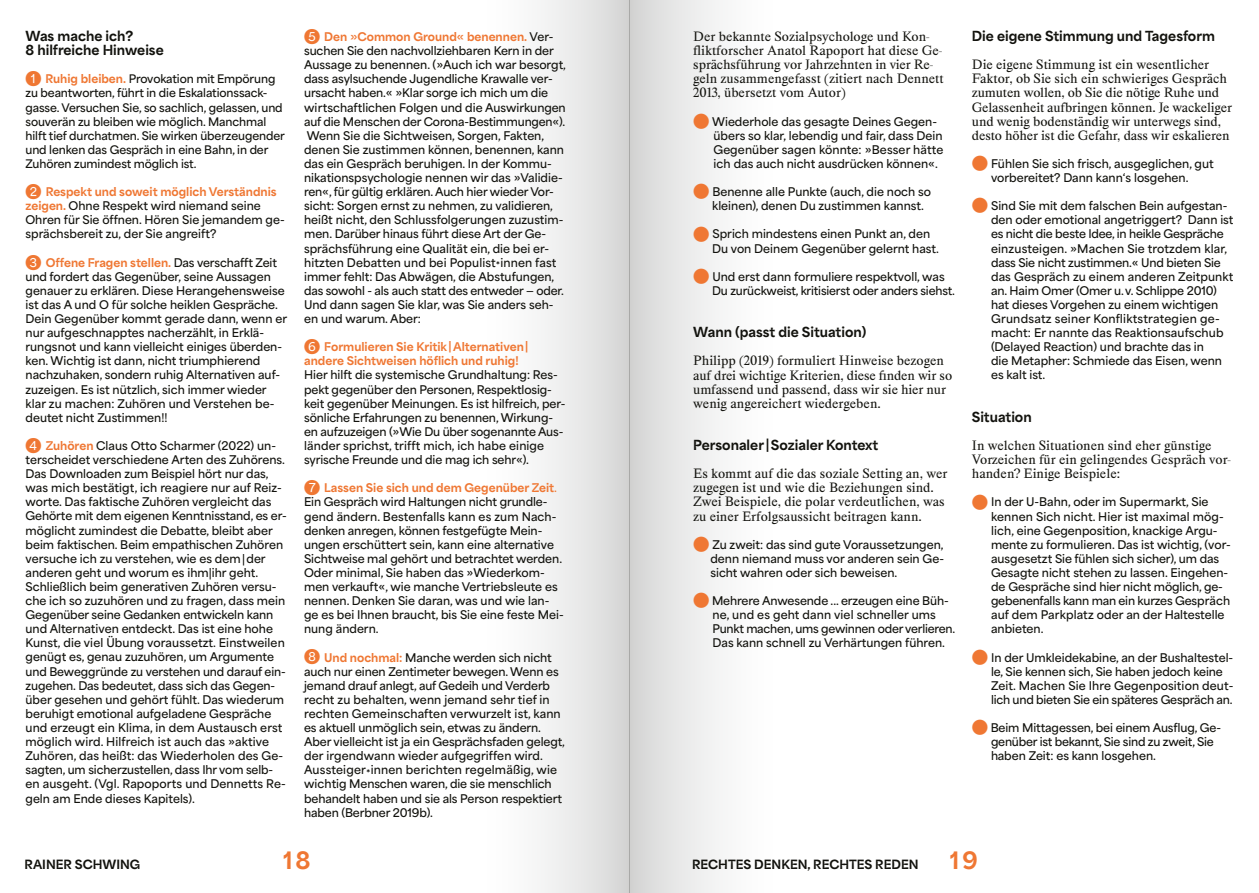
<style>
.page{position:relative;width:1259px;height:893px;background:#fff}
.page>*{position:absolute;margin:0;border:0;box-sizing:border-box;transform-origin:0 0}
.t1{font:900 22.5px "Area Inktrap";color:#ef7733}
.t2{font:900 13.05px/14.1px "Area Inktrap";color:#12120d}
.t3{font:12.6px/14.1px "Happy Timesatthe IKOB New Game Plus Edition";color:#12120d}
.t4{font:900 12px "Area Inktrap";color:#12120d}
.t5{font:700 11.25px/14.1px "Area Normal";color:#12120d}
.t6{font:900 11.25px/14.1px "Area Inktrap";color:#ef7733}
.t7{font:700 11.1px/14.1px "Area Normal";letter-spacing:-.01em;color:#12120d}
.s1{font-size:16.5px;color:#ef7733}
.s2{font-family:"Area Inktrap";font-weight:900;font-size:11.25px;color:#ef7733}
.s3{font-family:"Area Normal";font-weight:700;font-size:16.5px}
.s4{font-family:"Area Inktrap";font-weight:900;color:#ef7733}
.s5{font-family:"Area Normal";font-weight:700;color:#12120d}
.s6{font-family:"Area Normal";font-weight:700}
.s7{font-size:29.1px;color:#ef7733}
</style>
<div class="page">
<div style="left:486px;top:0;width:143px;height:893px;background:linear-gradient(to right,#fff,#d8d8d8)"></div>
<div style="left:629px;top:0;width:144px;height:893px;background:linear-gradient(to right,#d7d7d7,#fff)"></div>
<p class="t2" style="left:26px;top:28px;width:140px">Was mache ich?<br>8 hilfreiche Hinweise</p>
<p class="t7" style="left:26px;top:71px;width:261px"><span class="s1">1</span> <span class="s2">Ruhig bleiben.</span> Provokation mit Empörung zu beantworten, führt in die Eskalationssack&shy;gasse. Versuchen Sie, so sachlich, gelassen, und souverän zu bleiben wie möglich. Manchmal hilft tief durchatmen. Sie wirken überzeugender und lenken das Gespräch in eine Bahn, in der Zuhören zumindest möglich ist.</p>
<p class="t6" style="left:26px;top:184px;width:253px"><span class="s3">2</span> Respekt und soweit möglich Verständnis</p>
<p class="t5" style="left:26px;top:198px;width:261px"><span class="s4">zeigen.</span> Ohne Respekt wird niemand seine<br>Ohren für Sie öffnen. Hören Sie jemandem ge&shy;sprächsbereit zu, der Sie angreift?</p>
<p class="t6" style="left:26px;top:254px;width:253px"><span class="s3">3</span> Offene Fragen stellen. <span class="s5">Das verschafft Zeit</span></p>
<p class="t5" style="left:26px;top:268px;width:263px">und fordert das Gegenüber, seine Aussagen genauer zu erklären. Diese Herangehensweise ist das A und O für solche heiklen Gespräche.<br>Dein Gegenüber kommt gerade dann, wenn er nur aufgeschnapptes nacherzählt, in Erklä&shy;rungsnot und kann vielleicht einiges überden&shy;ken. Wichtig ist dann, nicht triumphierend nachzuhaken, sondern ruhig Alternativen auf&shy;zuzeigen. Es ist nützlich, sich immer wieder klar zu machen: Zuhören und Verstehen be&shy;deutet nicht Zustimmen!!</p>
<p class="t5" style="left:26px;top:437px;width:263px"><span class="s1">4</span> <span class="s4">Zuhören</span> Claus Otto Scharmer (2022) un&shy;terscheidet verschiedene Arten des Zuhörens.<br>Das Downloaden zum Beispiel hört nur das, was mich bestätigt, ich reagiere nur auf Reiz&shy;worte. Das faktische Zuhören vergleicht das Gehörte mit dem eigenen Kenntnisstand, es er&shy;möglicht zumindest die Debatte, bleibt aber beim faktischen. Beim empathischen Zuhören versuche ich zu verstehen, wie es dem | der anderen geht und worum es ihm|ihr geht.<br>Schließlich beim generativen Zuhören versu&shy;che ich so zuzuhören und zu fragen, dass mein Gegenüber seine Gedanken entwickeln kann und Alternativen entdeckt. Das ist eine hohe Kunst, die viel Übung voraussetzt. Einstweilen genügt es, genau zuzuhören, um Argumente und Beweggründe zu verstehen und darauf ein&shy;zugehen. Das bedeutet, dass sich das Gegen&shy;über gesehen und gehört fühlt. Das wiederum beruhigt emotional aufgeladene Gespräche und erzeugt ein Klima, in dem Austausch erst möglich wird. Hilfreich ist auch das »aktive Zuhören, das heißt: das Wiederholen des Ge&shy;sagten, um sicherzustellen, dass Ihr vom selb&shy;en ausgeht. (Vgl. Rapoports und Dennetts Re&shy;geln am Ende dieses Kapitels).</p>
<p class="t6" style="left:304px;top:29px;width:251px"><span class="s3">5</span> Den »Common Ground« benennen. <span class="s5">Ver-</span></p>
<p class="t5" style="left:304px;top:43px;width:263px">suchen Sie den nachvollziehbaren Kern in der Aussage zu benennen. (»Auch ich war besorgt, dass asylsuchende Jugendliche Krawalle ver&shy;ursacht haben.« »Klar sorge ich mich um die wirtschaftlichen Folgen und die Auswirkungen auf die Menschen der Corona-Bestimmungen«).<br>Wenn Sie die Sichtweisen, Sorgen, Fakten, denen Sie zustimmen können, benennen, kann das ein Gespräch beruhigen. In der Kommu&shy;nikationspsychologie nennen wir das »Validie&shy;ren«, für gültig erklären. Auch hier wieder Vor&shy;sicht: Sorgen ernst zu nehmen, zu validieren, heißt nicht, den Schlussfolgerungen zuzustim&shy;men. Darüber hinaus führt diese Art der Ge&shy;sprächsführung eine Qualität ein, die bei er&shy;hitzten Debatten und bei Populist*innen fast immer fehlt: Das Abwägen, die Abstufungen, das sowohl - als auch statt des entweder — oder.<br>Und dann sagen Sie klar, was Sie anders seh&shy;en und warum. Aber:</p>
<p class="t6" style="left:304px;top:339px;width:226px"><span class="s3">6</span> Formulieren Sie Kritik | Alternativen | andere Sichtweisen höflich und ruhig!</p>
<p class="t5" style="left:304px;top:367px;width:263px">Hier hilft die systemische Grundhaltung: Res&shy;pekt gegenüber den Personen, Respektlosig&shy;keit gegenüber Meinungen. Es ist hilfreich, per&shy;sönliche Erfahrungen zu benennen, Wirkung&shy;en aufzuzeigen (»Wie Du über sogenannte Aus&shy;länder sprichst, trifft mich, ich habe einige syrische Freunde und die mag ich sehr«).</p>
<p class="t6" style="left:304px;top:480px;width:254px"><span class="s3">7</span> Lassen Sie sich und dem Gegenüber Zeit<span class="s6">.</span></p>
<p class="t5" style="left:304px;top:494px;width:261px">Ein Gespräch wird Haltungen nicht grundle&shy;gend ändern. Bestenfalls kann es zum Nach&shy;denken anregen, können festgefügte Mein&shy;ungen erschüttert sein, kann eine alternative Sichtweise mal gehört und betrachtet werden.<br>Oder minimal, Sie haben das »Wiederkom&shy;men verkauft«, wie manche Vertriebsleute es nennen. Denken Sie daran, was und wie lan&shy;ge es bei Ihnen braucht, bis Sie eine feste Mei&shy;nung ändern.</p>
<p class="t5" style="left:304px;top:649px;width:262px"><span class="s1">8</span> <span class="s4">Und nochmal:</span> Manche werden sich nicht auch nur einen Zentimeter bewegen. Wenn es jemand drauf anlegt, auf Gedeih und Verderb recht zu behalten, wenn jemand sehr tief in rechten Gemeinschaften verwurzelt ist, kann es aktuell unmöglich sein, etwas zu ändern.<br>Aber vielleicht ist ja ein Gesprächsfaden gelegt, der irgendwann wieder aufgegriffen wird.<br>Aussteiger*innen berichten regelmäßig, wie wichtig Menschen waren, die sie menschlich behandelt haben und sie als Person respektiert haben (Berbner 2019b).</p>
<p class="t3" style="left:693px;top:29px;width:252px">Der bekannte Sozialpsychologe und Kon&shy;fliktforscher Anatol Rapoport hat diese Ge&shy;sprächsführung vor Jahrzehnten in vier Re&shy;geln zusammengefasst (zitiert nach Dennett 2013, übersetzt vom Autor)</p>
<p class="t5" style="left:713px;top:113px;width:231px;text-indent:-20px"><span class="s7">●</span> Wiederhole das gesagte Deines Gegen&shy;übers so klar, lebendig und fair, dass Dein Gegenüber sagen könnte: »Besser hätte ich das auch nicht ausdrücken können«.</p>
<p class="t5" style="left:712px;top:184px;width:220px;text-indent:-19px"><span class="s7">●</span> Benenne alle Punkte (auch, die noch so kleinen), denen Du zustimmen kannst.</p>
<p class="t5" style="left:712px;top:226px;width:228px;text-indent:-19px"><span class="s7">●</span> Sprich mindestens einen Punkt an, den<br>Du von Deinem Gegenüber gelernt hast.</p>
<p class="t5" style="left:712px;top:268px;width:244px;text-indent:-19px"><span class="s7">●</span> Und erst dann formuliere respektvoll, was<br>Du zurückweist, kritisierst oder anders siehst.</p>
<p class="t2" style="left:693px;top:324px;width:175px">Wann (passt die Situation)</p>
<p class="t3" style="left:693px;top:354px;width:260px">Philipp (2019) formuliert Hinweise bezogen auf drei wichtige Kriterien, diese finden wir so umfassend und passend, dass wir sie hier nur wenig angereichert wiedergeben.</p>
<p class="t2" style="left:693px;top:437px;width:187px">Personaler | Sozialer Kontext</p>
<p class="t3" style="left:693px;top:466px;width:256px">Es kommt auf die das soziale Setting an, wer zugegen ist und wie die Beziehungen sind.<br>Zwei Beispiele, die polar verdeutlichen, was zu einer Erfolgsaussicht beitragen kann.</p>
<p class="t5" style="left:710px;top:536px;width:235px;text-align:justify;text-indent:-17px"><span class="s7">●</span> Zu zweit: das sind gute Voraussetzungen, denn niemand muss vor anderen sein Ge&shy;sicht wahren oder sich beweisen.</p>
<p class="t5" style="left:712px;top:592px;width:244px;text-indent:-19px"><span class="s7">●</span> Mehrere Anwesende ... erzeugen eine Büh&shy;ne, und es geht dann viel schneller ums Punkt machen, ums gewinnen oder verlieren.<br>Das kann schnell zu Verhärtungen führen.</p>
<p class="t2" style="left:972px;top:28px;width:244px">Die eigene Stimmung und Tagesform</p>
<p class="t3" style="left:972px;top:58px;width:262px">Die eigene Stimmung ist ein wesentlicher Faktor, ob Sie sich ein schwieriges Gespräch zumuten wollen, ob Sie die nötige Ruhe und Gelassenheit aufbringen können. Je wackeliger und wenig bodenständig wir unterwegs sind, desto höher ist die Gefahr, dass wir eskalieren</p>
<p class="t5" style="left:972px;top:155px;width:243px;text-align:center"><span class="s7">●</span> Fühlen Sie sich frisch, ausgeglichen, gut vorbereitet? Dann kann‘s losgehen.</p>
<p class="t5" style="left:991px;top:198px;width:244px;text-indent:-19px"><span class="s7">●</span> Sind Sie mit dem falschen Bein aufgestan&shy;den oder emotional angetriggert? Dann ist es nicht die beste Idee, in heikle Gespräche einzusteigen. »Machen Sie trotzdem klar, dass Sie nicht zustimmen.« Und bieten Sie das Gespräch zu einem anderen Zeitpunkt an. Haim Omer (Omer u. v. Schlippe 2010) hat dieses Vorgehen zu einem wichtigen Grundsatz seiner Konfliktstrategien ge&shy;macht: Er nannte das Reaktionsaufschub (Delayed Reaction) und brachte das in<br>die Metapher: Schmiede das Eisen, wenn es kalt ist.</p>
<p class="t2" style="left:972px;top:408px;width:61px">Situation</p>
<p class="t3" style="left:972px;top:438px;width:260px">In welchen Situationen sind eher günstige<br>Vorzeichen für ein gelingendes Gespräch vor&shy;handen? Einige Beispiele:</p>
<p class="t5" style="left:991px;top:494px;width:241px;text-indent:-19px"><span class="s7">●</span> In der U-Bahn, oder im Supermarkt, Sie kennen Sich nicht. Hier ist maximal mög&shy;lich, eine Gegenposition, knackige Argu&shy;mente zu formulieren. Das ist wichtig, (vor&shy;ausgesetzt Sie fühlen sich sicher), um das Gesagte nicht stehen zu lassen. Eingehen&shy;de Gespräche sind hier nicht möglich, ge&shy;gebenenfalls kann man ein kurzes Gespräch auf dem Parkplatz oder an der Haltestelle anbieten.</p>
<p class="t5" style="left:991px;top:649px;width:244px;text-indent:-19px"><span class="s7">●</span> In der Umkleidekabine, an der Bushaltestel&shy;le, Sie kennen sich, Sie haben jedoch keine Zeit. Machen Sie Ihre Gegenposition deut&shy;lich und bieten Sie ein späteres Gespräch an.</p>
<p class="t5" style="left:991px;top:719px;width:231px;text-indent:-19px"><span class="s7">●</span> Beim Mittagessen, bei einem Ausflug, Ge&shy;genüber ist bekannt, Sie sind zu zweit, Sie haben Zeit: es kann losgehen.</p>
<p class="t4" style="left:25px;top:853px;width:117px">RAINER SCHWING</p>
<h1 class="t1" style="left:280px;top:839px;width:32px">18</h1>
<p class="t4" style="left:692px;top:853px;width:228px">RECHTES DENKEN, RECHTES REDEN</p>
<h1 class="t1" style="left:947px;top:839px;width:32px">19</h1>
</div>
